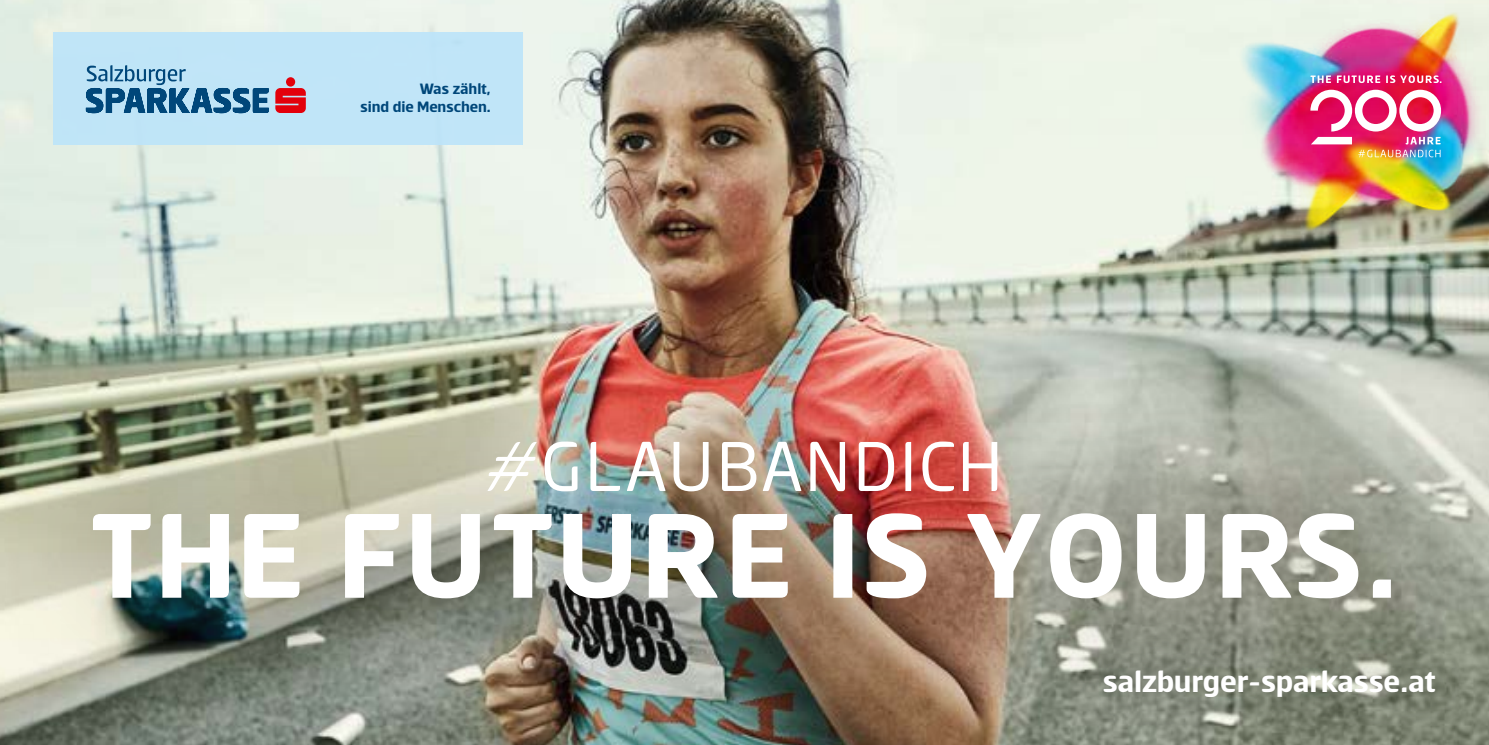
<style>
.page{position:relative;width:1489px;height:745px;background:#fff}
.page>*{position:absolute;margin:0;border:0;box-sizing:border-box;transform-origin:0 0}
.t1{font:700 130.75px "Erste";letter-spacing:.025em;color:#fff}
.t2{font:76.5px "Erste";letter-spacing:.02em;color:#fff}
.t3{font:700 32.5px "Erste";letter-spacing:-.01em;color:#fff}
.t4{font:700 16.25px/18px "Erste";letter-spacing:-.01em;color:#00477a;text-align:right}
</style>
<div class="page">
<img style="left:0;top:0;width:1488px;height:744px">
<div style="left:0;top:392px;width:1488px;height:326px;background:#533a30;opacity:.55"></div>
<img style="left:1226px;top:0;width:262px;height:241px">
<img style="left:1310px;top:75px;width:131px;height:69px">
<svg style="left:1358px;top:150px;width:82px;height:7px"></svg>
<div style="left:1065px;top:632px;width:407px;height:102px;background:#000;opacity:.35"></div>
<div style="left:53px;top:32px;width:470px;height:113px;background:#bce4fa"></div>
<svg style="left:275px;top:77px;width:31px;height:36px"></svg>
<svg style="left:86px;top:65px;width:183px;height:48px"></svg>
<p class="t4" style="left:360px;top:80px;width:132px">Was zählt,<br>sind die Menschen.</p>
<h2 class="t2" style="left:486px;top:427px;width:519px">#GLAUBANDICH</h2>
<h1 class="t1" style="left:92px;top:488px;width:1306px">THE FUTURE IS YOURS.</h1>
<h3 class="t3" style="left:1102px;top:664px;width:335px">salzburger-sparkasse.at</h3>
</div>
